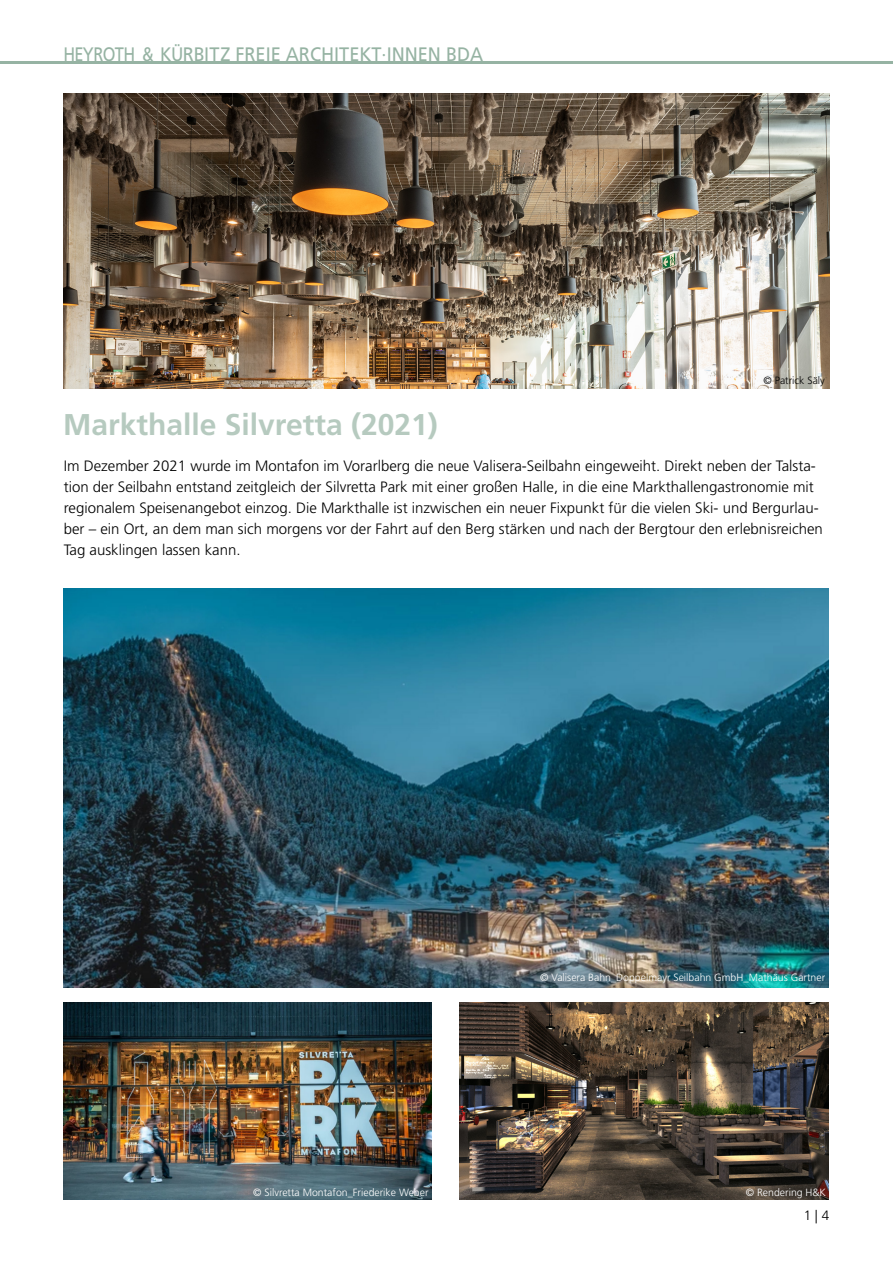
<style>
.page{position:relative;width:893px;height:1263px;background:#fff}
.page>*{position:absolute;margin:0;border:0;box-sizing:border-box;transform-origin:0 0}
.t1{font:700 30px "Frutiger LT Pro";color:#b6cabf}
.t2{font:19.5px "Frutiger LT Pro";color:#96b3a3;scale:.84 1}
.t3{font:300 15px/21px "Frutiger LT Pro";color:#000}
.t4{font:300 13.5px "Frutiger LT Pro";color:#000}
.t5{font:300 10.5px "Frutiger LT Pro";color:#fff}
.t6{font:300 10.5px "Frutiger LT Pro";color:#000}
</style>
<div class="page">
<hr style="left:0;top:61px;width:893px;height:3px;background:#96b3a3">
<img style="left:64px;top:94px;width:765px;height:294px">
<img style="left:63px;top:588px;width:766px;height:399px">
<img style="left:460px;top:1003px;width:369px;height:196px">
<img style="left:63px;top:1003px;width:369px;height:196px">
<h2 class="t2" style="left:63px;top:43px;width:501px">HEYROTH &amp; KÜRBITZ FREIE ARCHITEKT·INNEN BDA</h2>
<p class="t6" style="left:763px;top:374px;width:63px">© Patrick Säly</p>
<p class="t1" style="left:63px;top:407px;width:376px">Markthalle Silvretta (2021)</p>
<p class="t3" style="left:64px;top:455px;width:761px">Im Dezember 2021 wurde im Montafon im Vorarlberg die neue Valisera-Seilbahn eingeweiht. Direkt neben der Talsta&shy;tion der Seilbahn entstand zeitgleich der Silvretta Park mit einer großen Halle, in die eine Markthallengastronomie mit regionalem Speisenangebot einzog. Die Markthalle ist inzwischen ein neuer Fixpunkt für die vielen Ski- und Bergurlau&shy;ber – ein Ort, an dem man sich morgens vor der Fahrt auf den Berg stärken und nach der Bergtour den erlebnisreichen Tag ausklingen lassen kann.</p>
<p class="t5" style="left:540px;top:971px;width:286px">© Valisera Bahn_Doppelmayr Seilbahn GmbH_Mathäus Gartner</p>
<p class="t5" style="left:253px;top:1186px;width:177px">© Silvretta Montafon_Friederike Weber</p>
<p class="t5" style="left:746px;top:1186px;width:82px">© Rendering H&amp;K</p>
<p class="t4" style="left:804px;top:1207px;width:27px">1 | 4</p>
</div>
